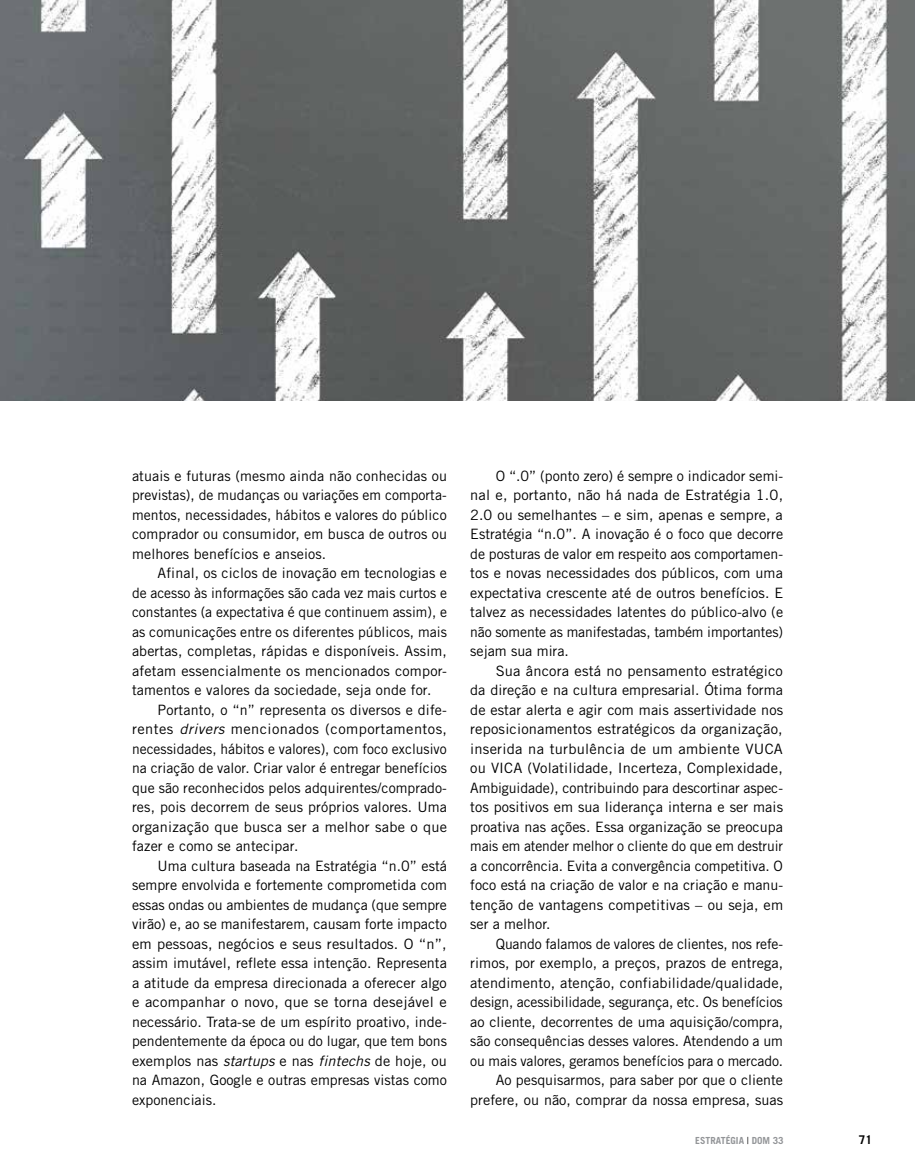
<style>
.page{position:relative;width:915px;height:1170px;background:#fff}
.page>*{position:absolute;margin:0;border:0;box-sizing:border-box;transform-origin:0 0}
.t1{font:14.25px/19.5px "Trade Gothic LT Std";color:#000;text-align:justify}
.t2{font:700 12px "Trade Gothic LT Std";color:#000}
.t3{font:700 9.75px "Trade Gothic LT Std";color:#939598}
.s1{font-style:italic}
.s2{font-weight:400;color:#000}
</style>
<div class="page">
<img style="left:0;top:0;width:914px;height:401px">
<p class="t1" style="left:132px;top:465px;width:316px">atuais e futuras (mesmo ainda não conhecidas ou previstas), de mudanças ou variações em comporta&shy;mentos, necessidades, hábitos e valores do público comprador ou consumidor, em busca de outros ou melhores benefícios e anseios.</p>
<p class="t1" style="left:132px;top:563px;width:316px;text-indent:26px">Afinal, os ciclos de inovação em tecnologias e de acesso às informações são cada vez mais curtos e constantes (a expectativa é que continuem assim), e as comunicações entre os diferentes públicos, mais abertas, completas, rápidas e disponíveis. Assim, afetam essencialmente os mencionados compor&shy;tamentos e valores da sociedade, seja onde for.</p>
<p class="t1" style="left:132px;top:699px;width:316px;text-indent:26px">Portanto, o “n” representa os diversos e dife&shy;rentes <span class="s1">drivers</span> mencionados (comportamentos, necessidades, hábitos e valores), com foco exclusivo na criação de valor. Criar valor é entregar benefícios que são reconhecidos pelos adquirentes/comprado&shy;res, pois decorrem de seus próprios valores. Uma organização que busca ser a melhor sabe o que fazer e como se antecipar.</p>
<p class="t1" style="left:132px;top:855px;width:316px;text-indent:26px">Uma cultura baseada na Estratégia “n.0” está sempre envolvida e fortemente comprometida com essas ondas ou ambientes de mudança (que sempre virão) e, ao se manifestarem, causam forte impacto em pessoas, negócios e seus resultados. O “n”, assim imutável, reflete essa intenção. Representa a atitude da empresa direcionada a oferecer algo e acompanhar o novo, que se torna desejável e necessário. Trata-se de um espírito proativo, inde&shy;pendentemente da época ou do lugar, que tem bons exemplos nas <span class="s1">startups</span> e nas <span class="s1">fintechs</span> de hoje, ou na Amazon, Google e outras empresas vistas como exponenciais.</p>
<p class="t1" style="left:470px;top:465px;width:314px;text-indent:26px">O “.0” (ponto zero) é sempre o indicador semi&shy;nal e, portanto, não há nada de Estratégia 1.0, 2.0 ou semelhantes – e sim, apenas e sempre, a Estratégia “n.0”. A inovação é o foco que decorre de posturas de valor em respeito aos comportamen&shy;tos e novas necessidades dos públicos, com uma expectativa crescente até de outros benefícios. E talvez as necessidades latentes do público-alvo (e não somente as manifestadas, também importantes) sejam sua mira.</p>
<p class="t1" style="left:470px;top:660px;width:314px;text-indent:26px">Sua âncora está no pensamento estratégico da direção e na cultura empresarial. Ótima forma de estar alerta e agir com mais assertividade nos reposicionamentos estratégicos da organização, inserida na turbulência de um ambiente VUCA ou VICA (Volatilidade, Incerteza, Complexidade, Ambiguidade), contribuindo para descortinar aspec&shy;tos positivos em sua liderança interna e ser mais proativa nas ações. Essa organização se preocupa mais em atender melhor o cliente do que em destruir a concorrência. Evita a convergência competitiva. O foco está na criação de valor e na criação e manu&shy;tenção de vantagens competitivas – ou seja, em ser a melhor.</p>
<p class="t1" style="left:470px;top:933px;width:314px;text-align:right">Quando falamos de valores de clientes, nos refe&shy;rimos, por exemplo, a preços, prazos de entrega, atendimento, atenção, confiabilidade/qualidade, design, acessibilidade, segurança, etc. Os benefícios ao cliente, decorrentes de uma aquisição/compra, são consequências desses valores. Atendendo a um ou mais valores, geramos benefícios para o mercado.<br>Ao pesquisarmos, para saber por que o cliente prefere, ou não, comprar da nossa empresa, suas</p>
<p class="t3" style="left:695px;top:1134px;width:90px">ESTRATÉGIA <span class="s2">|</span> DOM 33</p>
<p class="t2" style="left:858px;top:1132px;width:15px">71</p>
</div>
